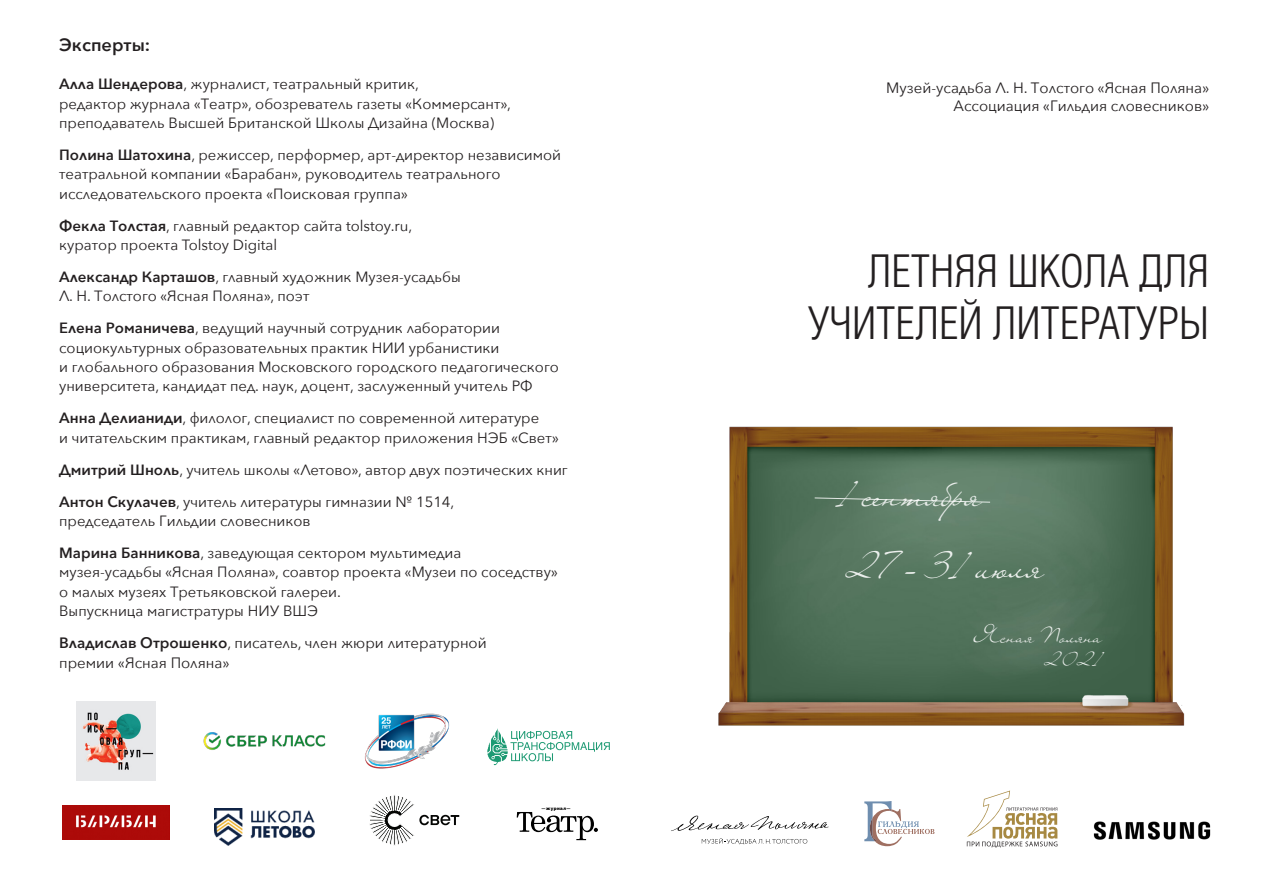
<style>
.page{position:relative;width:1263px;height:893px;background:#fff}
.page>*{position:absolute;margin:0;border:0;box-sizing:border-box;transform-origin:0 0}
.t1{font:43.5px/52.2px "AG Letterica Light Condensed C";color:#231f20;text-align:right}
.t2{font:37.5px "Liana C";color:#fff}
.t3{font:36px "Liana C";color:#fff}
.t4{font:19.5px/23.4px "Liana C";color:#fff;text-align:right}
.t5{font:600 17.85px "Avenir Next";color:#231f20}
.t6{font:15px/19.5px "Avenir Next";color:#231f20}
.t7{font:14.85px/19.4px "Avenir Next";color:#231f20}
.t8{font:900 4.5px "Raleway";letter-spacing:.1em;color:#000}
.s1{font-weight:600}
.s2{font-size:14.85px}
.s3{font-weight:700}
</style>
<div class="page">
<img style="left:718px;top:426px;width:467px;height:300px">
<svg style="left:814px;top:497px;width:177px;height:6px"></svg>
<svg style="left:671px;top:816px;width:158px;height:15px"></svg>
<svg style="left:702px;top:838px;width:105px;height:6px"></svg>
<svg style="left:864px;top:801px;width:70px;height:45px"></svg>
<img style="left:364px;top:713px;width:86px;height:56px">
<img style="left:62px;top:805px;width:108px;height:34px">
<svg style="left:369px;top:795px;width:90px;height:50px"></svg>
<img style="left:214px;top:808px;width:100px;height:37px">
<svg style="left:487px;top:728px;width:123px;height:37px"></svg>
<img style="left:203px;top:732px;width:123px;height:18px">
<img style="left:76px;top:701px;width:79px;height:79px">
<svg style="left:517px;top:812px;width:81px;height:28px"></svg>
<img style="left:1093px;top:821px;width:118px;height:19px">
<svg style="left:967px;top:790px;width:90px;height:57px"></svg>
<p class="t5" style="left:59px;top:29px;width:93px">Эксперты:</p>
<p class="t7" style="left:59px;top:74px;width:453px"><span class="s1">Алла Шендерова</span>, журналист, театральный критик,<br>редактор журнала «Театр», обозреватель газеты «Коммерсант», преподаватель Высшей Британской Школы Дизайна (Москва)</p>
<p class="t7" style="left:59px;top:144px;width:503px"><span class="s1">Полина Шатохина</span>, режиссер, перформер, арт-директор независимой театральной компании «Барабан», руководитель театрального исследовательского проекта «Поисковая группа»</p>
<p class="t7" style="left:59px;top:215px;width:355px"><span class="s1">Фекла Толстая</span>, главный редактор сайта tolstoy.ru, куратор проекта Tolstoy Digital</p>
<p class="t7" style="left:59px;top:266px;width:403px"><span class="s1">Александр Карташов</span>, главный художник Музея-усадьбы<br>Л. Н. Толстого «Ясная Поляна», поэт</p>
<p class="t7" style="left:59px;top:318px;width:501px"><span class="s1">Елена Романичева</span>, ведущий научный сотрудник лаборатории социокультурных образовательных практик НИИ урбанистики<br>и глобального образования Московского городского педагогического университета, кандидат пед. наук, доцент, заслуженный учитель РФ</p>
<p class="t7" style="left:59px;top:408px;width:501px"><span class="s1">Анна Делианиди</span>, филолог, специалист по современной литературе<br>и читательским практикам, главный редактор приложения НЭБ «Свет»</p>
<p class="t7" style="left:59px;top:459px;width:510px"><span class="s1">Дмитрий Шноль</span>, учитель школы «Летово», автор двух поэтических книг</p>
<p class="t7" style="left:59px;top:491px;width:397px"><span class="s1">Антон Скулачев</span>, учитель литературы гимназии № 1514, председатель Гильдии словесников</p>
<p class="t7" style="left:59px;top:543px;width:500px"><span class="s1">Марина Банникова</span>, заведующая сектором мультимедиа музея-усадьбы «Ясная Поляна», соавтор проекта «Музеи по соседству» о малых музеях Третьяковской галереи.<br>Выпускница магистратуры НИУ ВШЭ</p>
<p class="t6" style="left:59px;top:633px;width:429px"><span class="s1">Владислав Отрошенко</span>, писатель, член жюри литературной премии <span class="s2">«</span>Ясная Поляна<span class="s2">»</span></p>
<p class="t8" style="left:541px;top:806px;width:31px"><span class="s3">—</span>журнал<span class="s3">—</span></p>
<p class="t6" style="left:886px;top:77px;width:325px">Музей-усадьба Л. Н. Толстого «Ясная Поляна»</p>
<p class="t6" style="left:954px;top:95px;width:257px">Ассоциация «Гильдия словесников»</p>
<p class="t1" style="left:808px;top:245px;width:403px">ЛЕТНЯЯ ШКОЛА ДЛЯ<br>УЧИТЕЛЕЙ ЛИТЕРАТУРЫ</p>
<h3 class="t3" style="left:837px;top:471px;width:147px">1 сентября</h3>
<h2 class="t2" style="left:846px;top:542px;width:201px">27 – 31 июля</h2>
<h3 class="t4" style="left:973px;top:623px;width:131px">Ясная Поляна<br>2021</h3>
</div>
